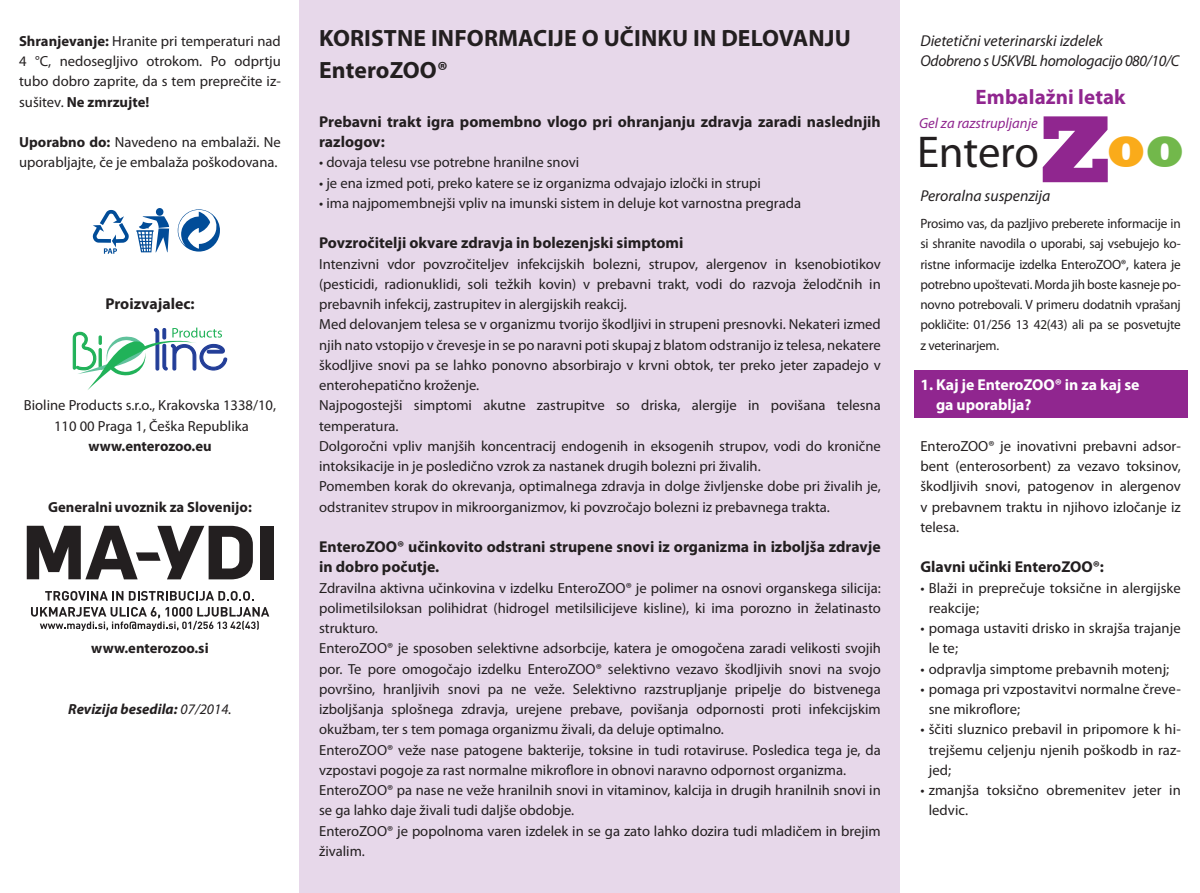
<style>
.page{position:relative;width:1200px;height:893px;background:#fff}
.page>*{position:absolute;margin:0;border:0;box-sizing:border-box;transform-origin:0 0}
.t1{font:44.77px "Myriad Pro";letter-spacing:-.005em;color:#231f20}
.t2{font:700 23.62px/31.5px "Myriad Pro";letter-spacing:.005em;color:#231f20}
.t3{font:700 20.93px "Myriad Pro";letter-spacing:.005em;color:#90268f}
.t4{font:700 15.75px/20.2px "Myriad Pro";color:#231f20}
.t5{font:italic 15.75px/20.2px "Myriad Pro";color:#231f20}
.t6{font:700 15.75px/20.2px "Myriad Pro";letter-spacing:-.005em;color:#fff}
.t7{font:14.62px/20.2px "Myriad Pro";color:#231f20}
.t8{font:700 14.62px "Myriad Pro";color:#231f20}
.t9{font:italic 700 14.62px "Myriad Pro";color:#231f20}
.t10{font:italic 14.62px "Myriad Pro";color:#90268f}
.t11{font:13.5px/20.2px "Myriad Pro";letter-spacing:-.015em;color:#231f20;text-align:justify}
.s1{font-weight:700}
.s2{font-weight:400}
.s3{font-family:"Rockwell";font-weight:800;font-size:96.98px;color:#90268f}
.s4{font-family:"Rockwell";font-weight:800;color:#faab1a}
.s5{font-family:"Rockwell";font-weight:800;color:#72b84b}
</style>
<div class="page">
<div style="left:300px;top:0;width:599px;height:893px;background:#e7d8ea"></div>
<svg style="left:136px;top:208px;width:33px;height:44px"></svg>
<svg style="left:178px;top:209px;width:42px;height:43px"></svg>
<svg style="left:93px;top:210px;width:36px;height:44px"></svg>
<svg style="left:73px;top:328px;width:154px;height:62px"></svg>
<div style="left:914px;top:370px;width:273px;height:48px;background:#90268f"></div>
<div style="left:260px;top:526px;width:13px;height:53px;background:#231f20"></div>
<svg style="left:27px;top:526px;width:226px;height:53px"></svg>
<svg style="left:45px;top:591px;width:78px;height:10px"></svg>
<svg style="left:129px;top:591px;width:125px;height:10px"></svg>
<svg style="left:31px;top:607px;width:238px;height:24px"></svg>
<p class="t7" style="left:19px;top:31px;width:263px;text-align:justify"><span class="s1">Shranjevanje:</span> Hranite pri temperaturi nad 4 °C, nedosegljivo otrokom. Po odprtju tubo dobro zaprite, da s tem preprečite iz&shy;sušitev. <span class="s1">Ne zmrzujte!</span></p>
<p class="t7" style="left:19px;top:132px;width:263px"><span class="s1">Uporabno do:</span> Navedeno na embalaži. Ne uporabljajte, če je embalaža poškodovana.</p>
<p class="t4" style="left:105px;top:293px;width:91px">Proizvajalec:</p>
<p class="t7" style="left:24px;top:395px;width:254px;text-align:center">Bioline Products s.r.o., Krakovska 1338/10,<br>110 00 Praga 1, Češka Republika</p>
<p class="t8" style="left:88px;top:436px;width:125px">www.enterozoo.eu</p>
<p class="t8" style="left:48px;top:497px;width:205px">Generalni uvoznik za Slovenijo:</p>
<p class="t8" style="left:91px;top:639px;width:119px">www.enterozoo.si</p>
<p class="t9" style="left:68px;top:700px;width:165px">Revizija besedila: <span class="s2">07/2014.</span></p>
<h2 class="t2" style="left:319px;top:22px;width:533px">KORISTNE INFORMACIJE O UČINKU IN DELOVANJU<br>EnteroZOO®</h2>
<p class="t4" style="left:319px;top:111px;width:563px">Prebavni trakt igra pomembno vlogo pri ohranjanju zdravja zaradi naslednjih razlogov:</p>
<p class="t7" style="left:319px;top:152px;width:261px">• dovaja telesu vse potrebne hranilne snovi</p>
<p class="t7" style="left:319px;top:172px;width:443px">• je ena izmed poti, preko katere se iz organizma odvajajo izločki in strupi</p>
<p class="t7" style="left:319px;top:193px;width:483px">• ima najpomembnejši vpliv na imunski sistem in deluje kot varnostna pregrada</p>
<p class="t4" style="left:319px;top:232px;width:366px">Povzročitelji okvare zdravja in bolezenjski simptomi</p>
<p class="t7" style="left:319px;top:253px;width:563px">Intenzivni vdor povzročiteljev infekcijskih bolezni, strupov, alergenov in ksenobiotikov (pesticidi, radionuklidi, soli težkih kovin) v prebavni trakt, vodi do razvoja želodčnih in prebavnih infekcij, zastrupitev in alergijskih reakcij.<br>Med delovanjem telesa se v organizmu tvorijo škodljivi in strupeni presnovki. Nekateri izmed njih nato vstopijo v črevesje in se po naravni poti skupaj z blatom odstranijo iz telesa, nekatere škodljive snovi pa se lahko ponovno absorbirajo v krvni obtok, ter preko jeter zapadejo v enterohepatično kroženje.<br>Najpogostejši simptomi akutne zastrupitve so driska, alergije in povišana telesna temperatura.<br>Dolgoročni vpliv manjših koncentracij endogenih in eksogenih strupov, vodi do kronične intoksikacije in je posledično vzrok za nastanek drugih bolezni pri živalih.<br>Pomemben korak do okrevanja, optimalnega zdravja in dolge življenske dobe pri živalih je, odstranitev strupov in mikroorganizmov, ki povzročajo bolezni iz prebavnega trakta.</p>
<p class="t4" style="left:319px;top:536px;width:563px">EnteroZOO® učinkovito odstrani strupene snovi iz organizma in izboljša zdravje in dobro počutje.</p>
<p class="t7" style="left:319px;top:577px;width:563px">Zdravilna aktivna učinkovina v izdelku EnteroZOO® je polimer na osnovi organskega silicija: polimetilsiloksan polihidrat (hidrogel metilsilicijeve kisline), ki ima porozno in želatinasto strukturo.<br>EnteroZOO® je sposoben selektivne adsorbcije, katera je omogočena zaradi velikosti svojih por. Te pore omogočajo izdelku EnteroZOO® selektivno vezavo škodljivih snovi na svojo površino, hranljivih snovi pa ne veže. Selektivno razstrupljanje pripelje do bistvenega izboljšanja splošnega zdravja, urejene prebave, povišanja odpornosti proti infekcijskim okužbam, ter s tem pomaga organizmu živali, da deluje optimalno.<br>EnteroZOO® veže nase patogene bakterije, toksine in tudi rotaviruse. Posledica tega je, da vzpostavi pogoje za rast normalne mikroflore in obnovi naravno odpornost organizma.<br>EnteroZOO® pa nase ne veže hranilnih snovi in vitaminov, kalcija in drugih hranilnih snovi in se ga lahko daje živali tudi daljše obdobje.<br>EnteroZOO® je popolnoma varen izdelek in se ga zato lahko dozira tudi mladičem in brejim živalim.</p>
<p class="t5" style="left:920px;top:30px;width:260px">Dietetični veterinarski izdelek<br>Odobreno s USKVBL homologacijo 080/10/C</p>
<h3 class="t3" style="left:975px;top:84px;width:151px">Embalažni letak</h3>
<h1 class="t1" style="left:916px;top:124px;width:269px">Entero<span class="s3">Z</span><span class="s4">O</span><span class="s5">O</span></h1>
<p class="t10" style="left:918px;top:114px;width:120px">Gel za razstrupljanje</p>
<p class="t5" style="left:920px;top:185px;width:131px">Peroralna suspenzija</p>
<p class="t11" style="left:920px;top:213px;width:262px">Prosimo vas, da pazljivo preberete informacije in si shranite navodila o uporabi, saj vsebujejo ko&shy;ristne informacije izdelka EnteroZOO®, katera je potrebno upoštevati. Morda jih boste kasneje po&shy;novno potrebovali. V primeru dodatnih vprašanj pokličite: 01/256 13 42(43) ali pa se posvetujte z veterinarjem.</p>
<p class="t6" style="left:935px;top:374px;width:205px;text-indent:-16px">1. Kaj je EnteroZOO® in za kaj se ga uporablja?</p>
<p class="t7" style="left:920px;top:436px;width:262px;text-align:justify">EnteroZOO® je inovativni prebavni adsor&shy;bent (enterosorbent) za vezavo toksinov, škodljivih snovi, patogenov in alergenov v prebavnem traktu in njihovo izločanje iz telesa.</p>
<p class="t4" style="left:920px;top:556px;width:185px">Glavni učinki EnteroZOO®:</p>
<p class="t7" style="left:928px;top:577px;width:253px;text-indent:-8px">• Blaži in preprečuje toksične in alergijske reakcije;</p>
<p class="t7" style="left:928px;top:618px;width:253px;text-indent:-8px">• pomaga ustaviti drisko in skrajša trajanje le te;</p>
<p class="t7" style="left:920px;top:658px;width:250px">• odpravlja simptome prebavnih motenj;</p>
<p class="t7" style="left:928px;top:679px;width:253px;text-indent:-8px">• pomaga pri vzpostavitvi normalne čreve&shy;sne mikroflore;</p>
<p class="t7" style="left:928px;top:719px;width:253px;text-align:justify;text-indent:-8px">• ščiti sluznico prebavil in pripomore k hi&shy;trejšemu celjenju njenih poškodb in raz&shy;jed;</p>
<p class="t7" style="left:928px;top:780px;width:253px;text-indent:-8px">• zmanjša toksično obremenitev jeter in ledvic.</p>
</div>
